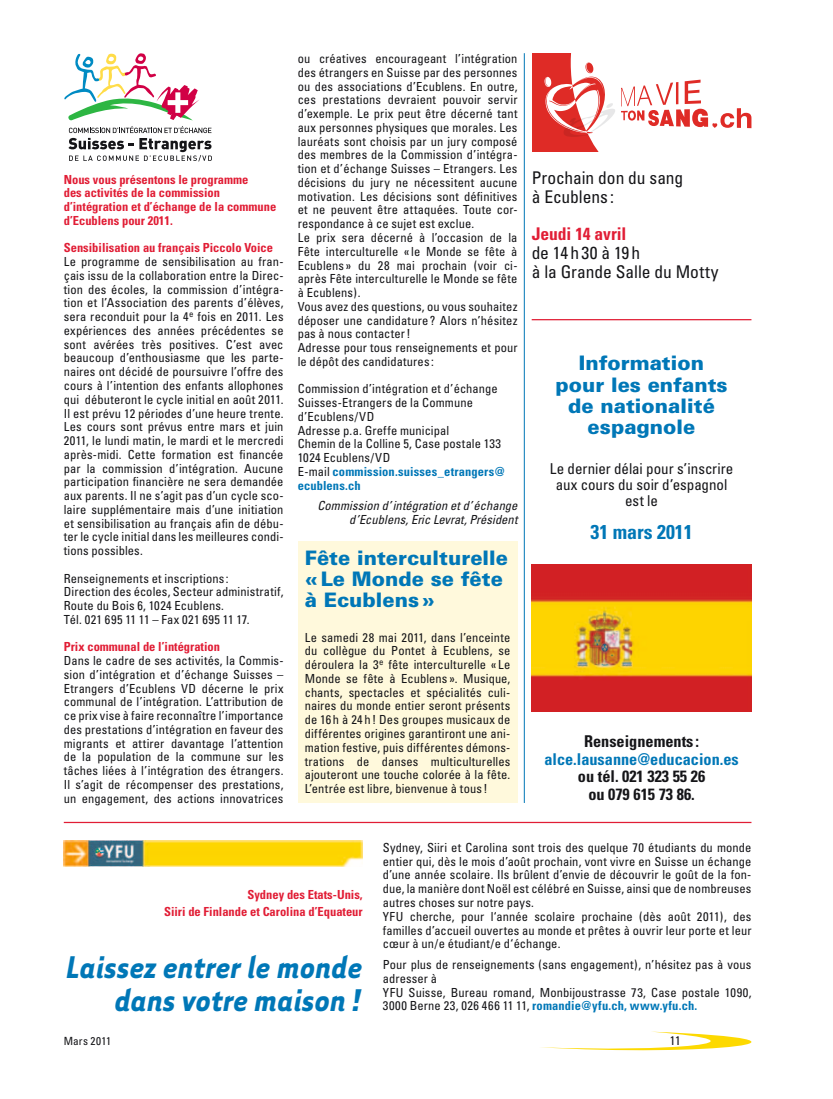
<style>
.page{position:relative;width:833px;height:1099px;background:#fff}
.page>*{position:absolute;margin:0;border:0;box-sizing:border-box;transform-origin:0 0}
.t1{font:italic 700 36.25px/32.5px "Tarzana Narrow";color:#0077b7;text-align:right}
.t2{font:900 20px/21.2px "Univers";color:#0077b7}
.t3{font:700 condensed 20px "Univers";color:#0077b7}
.t4{font:condensed 17.5px/18.8px "Univers";letter-spacing:-.005em;color:#151518}
.t5{font:700 condensed 17.5px "Univers";letter-spacing:-.005em;color:#e11d35}
.t6{font:700 condensed 16.25px/17.5px "Univers";color:#151518;text-align:center}
.t7{font:700 condensed 16.25px "Univers";color:#0077b7}
.t8{font:condensed 15px/16.2px "Univers";letter-spacing:-.005em;color:#151518;text-align:center}
.t9{font:condensed 12.5px/13.8px "Univers";letter-spacing:.01em;color:#151518}
.t10{font:700 condensed 12.5px/13.8px "Univers";color:#e11d35}
.t11{font:italic condensed 12.5px/13.8px "Univers";letter-spacing:.005em;color:#151518;text-align:right}
.t12{font:condensed 11.25px "Univers";letter-spacing:.02em;color:#151518}
.s1{font-weight:700;color:#0077b7}
</style>
<div class="page">
<svg style="left:541px;top:1031px;width:210px;height:19px"></svg>
<svg style="left:64px;top:53px;width:148px;height:108px"></svg>
<div style="left:298px;top:541px;width:219px;height:261px;background:#fff9dc"></div>
<img style="left:531px;top:565px;width:221px;height:146px">
<hr style="left:64px;top:821px;width:687px;height:2px;background:#e11d35">
<img style="left:64px;top:840px;width:299px;height:26px">
<div style="left:531px;top:53px;width:76px;height:98px;background:#df2b26"></div>
<svg style="left:544px;top:53px;width:207px;height:98px"></svg>
<hr style="left:531px;top:319px;width:220px;height:1px;background:#e11d35">
<hr style="left:524px;top:53px;width:1px;height:750px;background:#0077b7">
<p class="t10" style="left:64px;top:172px;width:214px">Nous vous présentons le programme<br>des activités de la commission d’intégration et d’échange de la commune d’Ecublens pour 2011.</p>
<p class="t10" style="left:64px;top:241px;width:211px">Sensibilisation au français Piccolo Voice</p>
<p class="t9" style="left:64px;top:255px;width:221px;text-align:justify">Le programme de sensibilisation au fran&shy;çais issu de la collaboration entre la Direc&shy;tion des écoles, la commission d’intégra&shy;tion et l’Association des parents d’élèves, sera reconduit pour la 4<sup>e</sup> fois en 2011. Les expériences des années précédentes se sont avérées très positives. C’est avec beaucoup d’enthousiasme que les parte&shy;naires ont décidé de poursuivre l’offre des cours à l’intention des enfants allophones qui débuteront le cycle initial en août 2011.<br>Il est prévu 12 périodes d’une heure trente.<br>Les cours sont prévus entre mars et juin 2011, le lundi matin, le mardi et le mercredi après-midi. Cette formation est financée par la commission d’intégration. Aucune participation financière ne sera demandée aux parents. Il ne s’agit pas d’un cycle sco&shy;laire supplémentaire mais d’une initiation et sensibilisation au français afin de débu&shy;ter le cycle initial dans les meilleures condi&shy;tions possibles.</p>
<p class="t9" style="left:64px;top:571px;width:221px">Renseignements et inscriptions :<br>Direction des écoles, Secteur administratif, Route du Bois 6, 1024 Ecublens.<br>Tél. 021 695 11 11 – Fax 021 695 11 17.</p>
<p class="t10" style="left:64px;top:640px;width:158px">Prix communal de l’intégration</p>
<p class="t9" style="left:64px;top:653px;width:221px;text-align:justify">Dans le cadre de ses activités, la Commis&shy;sion d’intégration et d’échange Suisses – Etrangers d’Ecublens VD décerne le prix communal de l’intégration. L’attribution de ce prix vise à faire reconnaître l’importance des prestations d’intégration en faveur des migrants et attirer davantage l’attention de la population de la commune sur les tâches liées à l’intégration des étrangers.<br>Il s’agit de récompenser des prestations, un engagement, des actions innovatrices</p>
<p class="t9" style="left:298px;top:52px;width:221px">ou créatives encourageant l’intégration des étrangers en Suisse par des personnes ou des associations d’Ecublens. En outre, ces prestations devraient pouvoir servir d’exemple. Le prix peut être décerné tant aux personnes physiques que morales. Les lauréats sont choisis par un jury composé des membres de la Commission d’intégra&shy;tion et d’échange Suisses – Etrangers. Les décisions du jury ne nécessitent aucune motivation. Les décisions sont définitives et ne peuvent être attaquées. Toute cor&shy;respondance à ce sujet est exclue.<br>Le prix sera décerné à l’occasion de la Fête interculturelle «le Monde se fête à Ecublens » du 28 mai prochain (voir ci&shy;après Fête interculturelle le Monde se fête à Ecublens).<br>Vous avez des questions, ou vous souhaitez déposer une candidature ? Alors n’hésitez pas à nous contacter!<br>Adresse pour tous renseignements et pour le dépôt des candidatures :</p>
<p class="t9" style="left:298px;top:382px;width:209px">Commission d’intégration et d’échange<br>Suisses-Etrangers de la Commune d’Ecublens/VD<br>Adresse p.a. Greffe municipal<br>Chemin de la Colline 5, Case postale 133<br>1024 Ecublens/VD<br>E-mail <span class="s1">commission.suisses_etrangers@ ecublens.ch</span></p>
<p class="t11" style="left:317px;top:499px;width:202px">Commission d’intégration et d’échange d’Ecublens, Eric Levrat, Président</p>
<h2 class="t2" style="left:305px;top:546px;width:205px">Fête interculturelle «Le Monde se fête à Ecublens»</h2>
<p class="t9" style="left:305px;top:630px;width:207px;text-align:justify">Le samedi 28 mai 2011, dans l’enceinte du collègue du Pontet à Ecublens, se déroulera la 3<sup>e</sup> fête interculturelle « Le Monde se fête à Ecublens ». Musique, chants, spectacles et spécialités culi&shy;naires du monde entier seront présents de 16 h à 24 h ! Des groupes musicaux de différentes origines garantiront une ani&shy;mation festive, puis différentes démons&shy;trations de danses multiculturelles ajouteront une touche colorée à la fête.<br>L’entrée est libre, bienvenue à tous !</p>
<h3 class="t4" style="left:531px;top:168px;width:153px">Prochain don du sang à Ecublens :</h3>
<h3 class="t5" style="left:531px;top:223px;width:96px">Jeudi 14 avril</h3>
<h3 class="t4" style="left:531px;top:243px;width:188px">de 14h30 à 19h<br>à la Grande Salle du Motty</h3>
<h2 class="t2" style="left:555px;top:352px;width:174px;text-align:center">Information pour les enfants de nationalité espagnole</h2>
<p class="t8" style="left:550px;top:460px;width:185px">Le dernier délai pour s’inscrire aux cours du soir d’espagnol est le</p>
<h2 class="t3" style="left:590px;top:519px;width:104px">31 mars 2011</h2>
<h3 class="t6" style="left:584px;top:732px;width:116px">Renseignements :</h3>
<h3 class="t7" style="left:544px;top:749px;width:196px">alce.lausanne@educacion.es</h3>
<h3 class="t6" style="left:578px;top:767px;width:129px">ou tél. 021 323 55 26 ou 079 615 73 86.</h3>
<p class="t10" style="left:164px;top:886px;width:200px;line-height:16.2px;text-align:right">Sydney des Etats-Unis,<br>Siiri de Finlande et Carolina d’Equateur</p>
<h1 class="t1" style="left:67px;top:949px;width:298px">Laissez entrer le monde dans votre maison !</h1>
<p class="t9" style="left:383px;top:840px;width:370px">Sydney, Siiri et Carolina sont trois des quelque 70 étudiants du monde entier qui, dès le mois d’août prochain, vont vivre en Suisse un échange d’une année scolaire. Ils brûlent d’envie de découvrir le goût de la fon&shy;due, la manière dont Noël est célébré en Suisse, ainsi que de nombreuses autres choses sur notre pays.<br>YFU cherche, pour l‘année scolaire prochaine (dès août 2011), des familles d’accueil ouvertes au monde et prêtes à ouvrir leur porte et leur cœur à un/e étudiant/e d‘échange.</p>
<p class="t9" style="left:383px;top:957px;width:370px">Pour plus de renseignements (sans engagement), n’hésitez pas à vous adresser à<br>YFU Suisse, Bureau romand, Monbijoustrasse 73, Case postale 1090, 3000 Berne 23, 026 466 11 11, <span class="s1">romandie@yfu.ch, www.yfu.ch.</span></p>
<p class="t12" style="left:64px;top:1033px;width:49px">Mars 2011</p>
<p class="t9" style="left:670px;top:1033px;width:12px">11</p>
</div>
